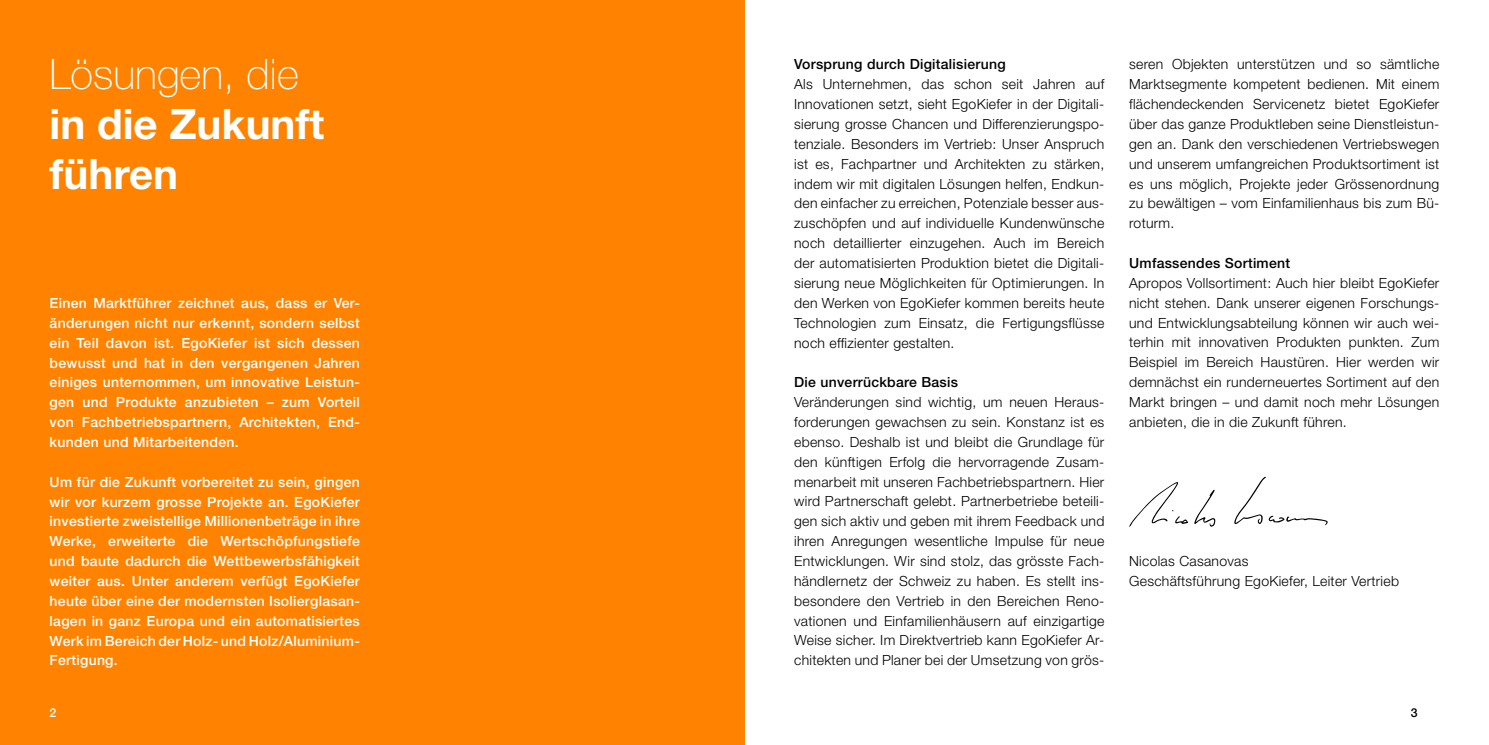
<style>
.page{position:relative;width:1489px;height:745px;background:#fff}
.page>*{position:absolute;margin:0;border:0;box-sizing:border-box;transform-origin:0 0}
.t1{font:700 42px/49.5px "Helvetica Neue LT Std";color:#fff}
.t2{font:100 42px "Helvetica Neue LT Std";color:#fff}
.t3{font:300 14px/19.8px "Helvetica Neue LT Std";letter-spacing:.02em;color:#000;text-align:justify}
.t4{font:500 14px/19.8px "Helvetica Neue LT Std";letter-spacing:.02em;color:#fff;text-align:justify}
.t5{font:500 14px "Helvetica Neue LT Std";letter-spacing:.02em;color:#000}
.t6{font:500 12.25px "Helvetica Neue LT Std";color:#fff}
.t7{font:500 12.25px "Helvetica Neue LT Std";color:#000}
</style>
<div class="page">
<div style="left:0;top:0;width:744px;height:744px;background:#ff8300"></div>
<svg style="left:1194px;top:489px;width:21px;height:37px"></svg>
<svg style="left:1234px;top:476px;width:93px;height:49px"></svg>
<svg style="left:1129px;top:482px;width:59px;height:44px"></svg>
<h1 class="t2" style="left:50px;top:50px;width:251px">Lösungen, die</h1>
<h1 class="t1" style="left:50px;top:98px;width:276px">in die Zukunft führen</h1>
<p class="t4" style="left:50px;top:293px;width:312px">Einen Marktführer zeichnet aus, dass er Ver&shy;änderungen nicht nur erkennt, sondern selbst ein Teil davon ist. EgoKiefer ist sich dessen bewusst und hat in den vergangenen Jahren einiges unternommen, um innovative Leistun&shy;gen und Produkte anzubieten – zum Vorteil von Fachbetriebspartnern, Architekten, End&shy;kunden und Mitarbeitenden.</p>
<p class="t4" style="left:50px;top:471px;width:312px">Um für die Zukunft vorbereitet zu sein, gingen wir vor kurzem grosse Projekte an. EgoKiefer investierte zweistellige Millionenbeträge in ihre Werke, erweiterte die Wertschöpfungstiefe und baute dadurch die Wettbewerbsfähigkeit weiter aus. Unter anderem verfügt EgoKiefer heute über eine der modernsten Isolierglasan&shy;lagen in ganz Europa und ein automatisiertes Werk im Bereich der Holz- und Holz/Aluminium-Fertigung.</p>
<p class="t5" style="left:794px;top:56px;width:213px">Vorsprung durch Digitalisierung</p>
<p class="t3" style="left:794px;top:74px;width:312px">Als Unternehmen, das schon seit Jahren auf Innovationen setzt, sieht EgoKiefer in der Digitali&shy;sierung grosse Chancen und Differenzierungspo&shy;tenziale. Besonders im Vertrieb: Unser Anspruch ist es, Fachpartner und Architekten zu stärken, indem wir mit digitalen Lösungen helfen, Endkun&shy;den einfacher zu erreichen, Potenziale besser aus&shy;zuschöpfen und auf individuelle Kundenwünsche noch detaillierter einzugehen. Auch im Bereich der automatisierten Produktion bietet die Digitali&shy;sierung neue Möglichkeiten für Optimierungen. In den Werken von EgoKiefer kommen bereits heute Technologien zum Einsatz, die Fertigungsflüsse noch effizienter gestalten.</p>
<p class="t5" style="left:794px;top:373px;width:165px">Die unverrückbare Basis</p>
<p class="t3" style="left:794px;top:391px;width:312px">Veränderungen sind wichtig, um neuen Heraus&shy;forderungen gewachsen zu sein. Konstanz ist es ebenso. Deshalb ist und bleibt die Grundlage für den künftigen Erfolg die hervorragende Zusam&shy;menarbeit mit unseren Fachbetriebspartnern. Hier wird Partnerschaft gelebt. Partnerbetriebe beteili&shy;gen sich aktiv und geben mit ihrem Feedback und ihren Anregungen wesentliche Impulse für neue Entwicklungen. Wir sind stolz, das grösste Fach&shy;händlernetz der Schweiz zu haben. Es stellt ins&shy;besondere den Vertrieb in den Bereichen Reno&shy;vationen und Einfamilienhäusern auf einzigartige Weise sicher. Im Direktvertrieb kann EgoKiefer Ar&shy;chitekten und Planer bei der Umsetzung von grös-</p>
<p class="t3" style="left:1129px;top:54px;width:312px">seren Objekten unterstützen und so sämtliche Marktsegmente kompetent bedienen. Mit einem flächendeckenden Servicenetz bietet EgoKiefer über das ganze Produktleben seine Dienstleistun&shy;gen an. Dank den verschiedenen Vertriebswegen und unserem umfangreichen Produktsortiment ist es uns möglich, Projekte jeder Grössenordnung zu bewältigen – vom Einfamilienhaus bis zum Bü&shy;roturm.</p>
<p class="t5" style="left:1129px;top:254px;width:162px">Umfassendes Sortiment</p>
<p class="t3" style="left:1129px;top:272px;width:312px">Apropos Vollsortiment: Auch hier bleibt EgoKiefer nicht stehen. Dank unserer eigenen Forschungs&shy;und Entwicklungsabteilung können wir auch wei&shy;terhin mit innovativen Produkten punkten. Zum Beispiel im Bereich Haustüren. Hier werden wir demnächst ein runderneuertes Sortiment auf den Markt bringen – und damit noch mehr Lösungen anbieten, die in die Zukunft führen.</p>
<p class="t3" style="left:1129px;top:550px;width:271px">Nicolas Casanovas<br>Geschäftsführung EgoKiefer, Leiter Vertrieb</p>
<p class="t6" style="left:50px;top:704px;width:8px">2</p>
<p class="t7" style="left:1410px;top:704px;width:8px">3</p>
</div>
